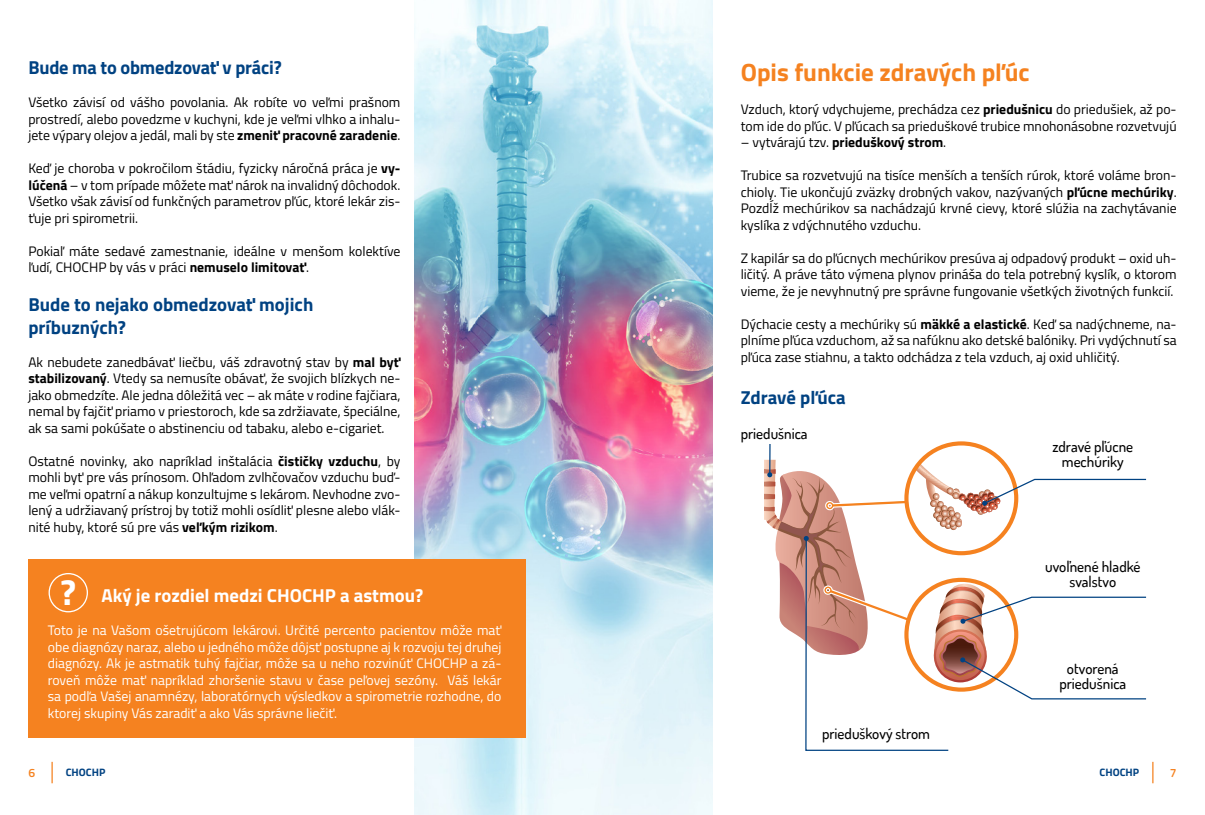
<style>
.page{position:relative;width:1205px;height:815px;background:#fff}
.page>*{position:absolute;margin:0;border:0;box-sizing:border-box;transform-origin:0 0}
.t1{font:700 36px "Titillium Web";color:#fff}
.t2{font:700 25px "Titillium Web";color:#f58220}
.t3{font:700 18.75px/22.5px "Titillium Web";color:#004282}
.t4{font:700 18.75px "Titillium Web";color:#fff}
.t5{font:500 15px/15px "Dosis";color:#000;text-align:center}
.t6{font:13.75px/16.5px "Titillium Web";color:#000;text-align:justify}
.t7{font:13.75px/16.5px "Titillium Web";color:#fff;text-align:justify}
.t8{font:700 13.75px "Titillium Web";color:#000}
.t9{font:600 12.12px "Titillium Web";color:#f58220}
.t10{font:700 10.75px "Titillium Web";color:#004282}
.s1{font-weight:700}
.s2{font-weight:400}
</style>
<div class="page">
<img style="left:415px;top:0;width:297px;height:815px">
<hr style="left:51px;top:762px;width:2px;height:21px;background:#f58220">
<svg style="left:1152px;top:762px;width:1px;height:21px"></svg>
<div style="left:28px;top:560px;width:497px;height:178px;background:#f58220"></div>
<div style="left:49px;top:573px;width:39px;height:39px;border:1px solid #fff;border-radius:50%"></div>
<svg style="left:764px;top:441px;width:383px;height:310px"></svg>
<h3 class="t3" style="left:28px;top:56px;width:255px">Bude ma to obmedzovať v práci?</h3>
<p class="t6" style="left:28px;top:94px;width:374px">Všetko závisí od vášho povolania. Ak robíte vo veľmi prašnom prostredí, alebo povedzme v kuchyni, kde je veľmi vlhko a inhalu&shy;jete výpary olejov a jedál, mali by ste <span class="s1">zmeniť pracovné zaradenie</span>.</p>
<p class="t6" style="left:28px;top:160px;width:374px">Keď je choroba v pokročilom štádiu, fyzicky náročná práca je <span class="s1">vy&shy;lúčená</span> – v tom prípade môžete mať nárok na invalidný dôchodok.<br>Všetko však závisí od funkčných parametrov pľúc, ktoré lekár zis&shy;ťuje pri spirometrii.</p>
<p class="t6" style="left:28px;top:242px;width:374px">Pokiaľ máte sedavé zamestnanie, ideálne v menšom kolektíve ľudí, CHOCHP by vás v práci <span class="s1">nemuselo limitovať</span>.</p>
<h3 class="t3" style="left:28px;top:293px;width:286px">Bude to nejako obmedzovať mojich príbuzných?</h3>
<p class="t6" style="left:28px;top:353px;width:374px">Ak nebudete zanedbávať liečbu, váš zdravotný stav by <span class="s1">mal byť stabilizovaný</span>. Vtedy sa nemusíte obávať, že svojich blízkych ne&shy;jako obmedzíte. Ale jedna dôležitá vec – ak máte v rodine fajčiara, nemal by fajčiť priamo v priestoroch, kde sa zdržiavate, špeciálne, ak sa sami pokúšate o abstinenciu od tabaku, alebo e-cigariet.</p>
<p class="t6" style="left:28px;top:452px;width:374px">Ostatné novinky, ako napríklad inštalácia <span class="s1">čističky vzduchu</span>, by mohli byť pre vás prínosom. Ohľadom zvlhčovačov vzduchu buď&shy;me veľmi opatrní a nákup konzultujme s lekárom. Nevhodne zvo&shy;lený a udržiavaný prístroj by totiž mohli osídliť plesne alebo vlák&shy;nité huby, ktoré sú pre vás <span class="s1">veľkým rizikom</span>.</p>
<h1 class="t1" style="left:61px;top:565px;width:17px">?</h1>
<h3 class="t4" style="left:101px;top:581px;width:323px">Aký je rozdiel medzi CHOCHP a astmou?</h3>
<p class="t7" style="left:48px;top:622px;width:455px">Toto je na Vašom ošetrujúcom lekárovi. Určité percento pacientov môže mať obe diagnózy naraz, alebo u jedného môže dôjsť postupne aj k rozvoju tej druhej diagnózy. Ak je astmatik tuhý fajčiar, môže sa u neho rozvinúť CHOCHP a zá&shy;roveň môže mať napríklad zhoršenie stavu v čase peľovej sezóny. Váš lekár sa podľa Vašej anamnézy, laboratórnych výsledkov a spirometrie rozhodne, do ktorej skupiny Vás zaradiť a ako Vás správne liečiť.</p>
<h2 class="t2" style="left:741px;top:54px;width:290px">Opis funkcie zdravých pľúc</h2>
<p class="t6" style="left:741px;top:101px;width:437px">Vzduch, ktorý vdychujeme, prechádza cez <span class="s1">priedušnicu</span> do priedušiek, až po&shy;tom ide do pľúc. V pľúcach sa prieduškové trubice mnohonásobne rozvetvujú</p>
<p class="t8" style="left:741px;top:132px;width:207px"><span class="s2">– vytvárajú tzv.</span> prieduškový strom<span class="s2">.</span></p>
<p class="t6" style="left:741px;top:167px;width:437px">Trubice sa rozvetvujú na tisíce menších a tenších rúrok, ktoré voláme bron&shy;chioly. Tie ukončujú zväzky drobných vakov, nazývaných <span class="s1">pľúcne mechúriky</span>.<br>Pozdĺž mechúrikov sa nachádzajú krvné cievy, ktoré slúžia na zachytávanie kyslíka z vdýchnutého vzduchu.</p>
<p class="t6" style="left:741px;top:249px;width:437px">Z kapilár sa do pľúcnych mechúrikov presúva aj odpadový produkt – oxid uh&shy;ličitý. A práve táto výmena plynov prináša do tela potrebný kyslík, o ktorom vieme, že je nevyhnutný pre správne fungovanie všetkých životných funkcií.</p>
<p class="t6" style="left:741px;top:315px;width:437px">Dýchacie cesty a mechúriky sú <span class="s1">mäkké a elastické</span>. Keď sa nadýchneme, na&shy;plníme pľúca vzduchom, až sa nafúknu ako detské balóniky. Pri vydýchnutí sa pľúca zase stiahnu, a takto odchádza z tela vzduch, aj oxid uhličitý.</p>
<h3 class="t3" style="left:741px;top:385px;width:107px">Zdravé pľúca</h3>
<p class="t5" style="left:1052px;top:438px;width:82px">zdravé pľúcne mechúriky</p>
<p class="t5" style="left:741px;top:426px;width:68px">priedušnica</p>
<p class="t5" style="left:1045px;top:559px;width:97px">uvoľnené hladké svalstvo</p>
<p class="t5" style="left:822px;top:726px;width:109px">prieduškový strom</p>
<p class="t5" style="left:1059px;top:660px;width:68px">otvorená priedušnica</p>
<p class="t9" style="left:28px;top:763px;width:8px">6</p>
<p class="t10" style="left:66px;top:764px;width:41px">CHOCHP</p>
<p class="t10" style="left:1099px;top:764px;width:41px">CHOCHP</p>
<p class="t9" style="left:1170px;top:763px;width:8px">7</p>
</div>
